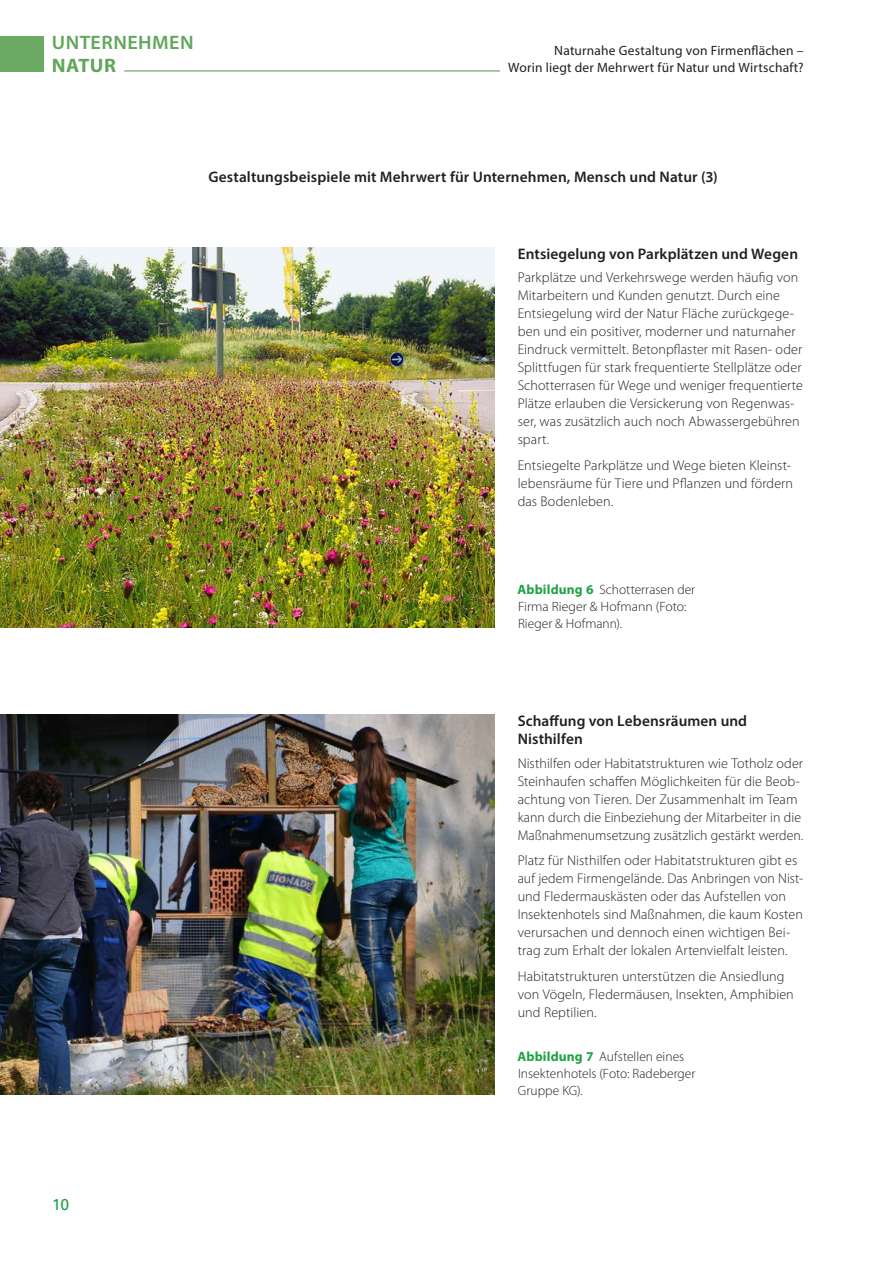
<style>
.page{position:relative;width:893px;height:1263px;background:#fff}
.page>*{position:absolute;margin:0;border:0;box-sizing:border-box;transform-origin:0 0}
.t1{font:600 19.5px "Myriad Pro";letter-spacing:.025em;color:#61a75b}
.t2{font:700 19.5px "Myriad Pro";letter-spacing:.02em;color:#61a75b}
.t3{font:15.75px "Univers";color:#1fa245}
.H7__Kol_Titel_3{font:600 15.3px/18px "Myriad Pro";letter-spacing:.005em;color:#231f20}
.H6__Kol_Titel_2{font:600 15.3px "Myriad Pro";letter-spacing:.01em;color:#231f20}
.P1__Fließtext_2Sp{font:300 14.1px/18px "Myriad Pro";letter-spacing:.005em;color:#231f20}
.P5__Bildlegende{font:300 13.5px/16.8px "Myriad Pro";color:#231f20}
.t4{font:13.5px/16.8px "Myriad Pro";letter-spacing:.015em;color:#231f20;text-align:right}
.s1{font-weight:700;color:#1fa245}
</style>
<div class="page">
<hr style="left:124px;top:70px;width:376px;height:1px;background:#61a75b">
<div style="left:0;top:36px;width:43px;height:35px;background:#6aaa63"></div>
<img style="left:0;top:247px;width:494px;height:380px">
<img style="left:0;top:715px;width:494px;height:380px">
<h1 class="t1" style="left:52px;top:30px;width:143px">UNTERNEHMEN</h1>
<h1 class="t2" style="left:52px;top:52px;width:66px">NATUR</h1>
<p class="t4" style="left:508px;top:41px;width:297px">Naturnahe Gestaltung von Firmenflächen –<br>Worin liegt der Mehrwert für Natur und Wirtschaft?</p>
<h6 class="H6__Kol_Titel_2" style="left:208px;top:167px;width:511px">Gestaltungsbeispiele mit Mehrwert für Unternehmen, Mensch und Natur (3)</h6>
<p class="H7__Kol_Titel_3" style="left:518px;top:244px;width:282px">Entsiegelung von Parkplätzen und Wegen</p>
<p class="P1__Fließtext_2Sp" style="left:518px;top:268px;width:287px">Parkplätze und Verkehrswege werden häufig von Mitarbeitern und Kunden genutzt. Durch eine Entsiegelung wird der Natur Fläche zurückgege&shy;ben und ein positiver, moderner und naturnaher Eindruck vermittelt. Betonpflaster mit Rasen- oder Splittfugen für stark frequentierte Stellplätze oder Schotterrasen für Wege und weniger frequentierte Plätze erlauben die Versickerung von Regenwas&shy;ser, was zusätzlich auch noch Abwassergebühren spart.</p>
<p class="P1__Fließtext_2Sp" style="left:518px;top:456px;width:277px">Entsiegelte Parkplätze und Wege bieten Kleinst&shy;lebensräume für Tiere und Pflanzen und fördern das Bodenleben.</p>
<p class="P5__Bildlegende" style="left:518px;top:581px;width:179px"><span class="s1">Abbildung 6</span> Schotterrasen der<br>Firma Rieger &amp; Hofmann (Foto:<br>Rieger &amp; Hofmann).</p>
<p class="H7__Kol_Titel_3" style="left:518px;top:711px;width:231px">Schaffung von Lebensräumen und<br>Nisthilfen</p>
<p class="P1__Fließtext_2Sp" style="left:518px;top:754px;width:287px">Nisthilfen oder Habitatstrukturen wie Totholz oder Steinhaufen schaffen Möglichkeiten für die Beob&shy;achtung von Tieren. Der Zusammenhalt im Team kann durch die Einbeziehung der Mitarbeiter in die Maßnahmenumsetzung zusätzlich gestärkt werden.</p>
<p class="P1__Fließtext_2Sp" style="left:518px;top:851px;width:287px">Platz für Nisthilfen oder Habitatstrukturen gibt es auf jedem Firmengelände. Das Anbringen von Nist&shy;und Fledermauskästen oder das Aufstellen von Insektenhotels sind Maßnahmen, die kaum Kosten verursachen und dennoch einen wichtigen Bei&shy;trag zum Erhalt der lokalen Artenvielfalt leisten.</p>
<p class="P1__Fließtext_2Sp" style="left:518px;top:967px;width:278px">Habitatstrukturen unterstützen die Ansiedlung von Vögeln, Fledermäusen, Insekten, Amphibien und Reptilien.</p>
<p class="P5__Bildlegende" style="left:518px;top:1048px;width:179px"><span class="s1">Abbildung 7</span> Aufstellen eines<br>Insektenhotels (Foto: Radeberger<br>Gruppe KG).</p>
<p class="t3" style="left:52px;top:1195px;width:19px">10</p>
</div>
